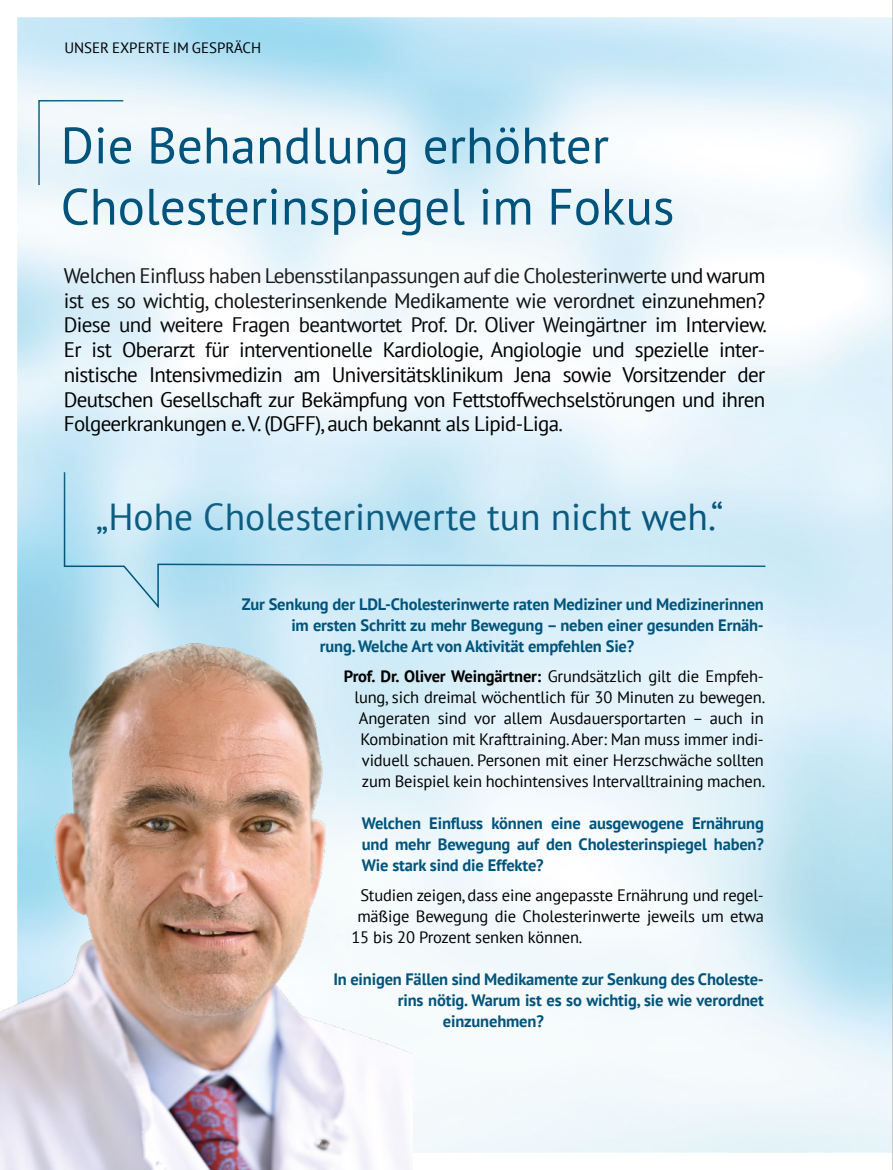
<style>
.page{position:relative;width:893px;height:1170px;background:#fff}
.page>*{position:absolute;margin:0;border:0;box-sizing:border-box;transform-origin:0 0}
.t1{font:51px/61.2px "PT Sans";color:#00547b}
.t2{font:37.5px "PT Sans";color:#00547b}
.t3{font:21px/24.8px "PT Sans";letter-spacing:-.03em;color:#000;text-align:justify}
.t4{font:16.5px/21px "PT Sans";letter-spacing:-.01em;color:#000;text-align:right}
.t5{font:700 16.5px/21px "PT Sans";letter-spacing:-.01em;color:#00547b;text-align:justify}
.t6{font:15px "PT Sans";color:#000}
.s1{font-weight:700}
</style>
<div class="page">
<img style="left:0;top:593px;width:410px;height:576px">
<div style="left:862px;top:0;width:31px;height:1169px;background:#fff;opacity:.4"></div>
<div style="left:128px;top:479px;width:755px;height:666px;background:#fff;opacity:.4"></div>
<div style="left:0;top:109px;width:893px;height:484px;background:#fff;opacity:.4"></div>
<div style="left:0;top:0;width:822px;height:389px;background:#fff;opacity:.4"></div>
<hr style="left:892px;top:0;width:1px;height:1169px;background:#9d9d9c">
<p class="t6" style="left:64px;top:38px;width:198px">UNSER EXPERTE IM GESPRÄCH</p>
<p class="t1" style="left:61px;top:114px;width:615px">Die Behandlung erhöhter<br>Cholesterinspiegel im Fokus</p>
<p class="t3" style="left:64px;top:262px;width:705px">Welchen Einfluss haben Lebensstilanpassungen auf die Cholesterinwerte und warum ist es so wichtig, cholesterinsenkende Medikamente wie verordnet einzunehmen?<br>Diese und weitere Fragen beantwortet Prof. Dr. Oliver Weingärtner im Interview.<br>Er ist Oberarzt für interventionelle Kardiologie, Angiologie und spezielle inter&shy;nistische Intensivmedizin am Universitätsklinikum Jena sowie Vorsitzender der Deutschen Gesellschaft zur Bekämpfung von Fettstoffwechselstörungen und ihren Folgeerkrankungen e. V. (DGFF), auch bekannt als Lipid-Liga.</p>
<p class="t2" style="left:96px;top:492px;width:629px">„Hohe Cholesterinwerte tun nicht weh.“</p>
<p class="t5" style="left:242px;top:593px;width:524px">Zur Senkung der LDL-Cholesterinwerte raten Mediziner und Medizinerinnen</p>
<p class="t5" style="left:291px;top:614px;width:474px">im ersten Schritt zu mehr Bewegung – neben einer gesunden Ernäh-</p>
<p class="t5" style="left:320px;top:635px;width:316px">rung. Welche Art von Aktivität empfehlen Sie?</p>
<p class="t4" style="left:344px;top:665px;width:423px"><span class="s1">Prof. Dr. Oliver Weingärtner:</span> Grundsätzlich gilt die Empfeh&shy;lung, sich dreimal wöchentlich für 30 Minuten zu bewegen.<br>Angeraten sind vor allem Ausdauersportarten – auch in Kombination mit Krafttraining. Aber: Man muss immer indi&shy;viduell schauen. Personen mit einer Herzschwäche sollten zum Beispiel kein hochintensives Intervalltraining machen.</p>
<p class="t5" style="left:362px;top:812px;width:404px">Welchen Einfluss können eine ausgewogene Ernährung und mehr Bewegung auf den Cholesterinspiegel haben?<br>Wie stark sind die Effekte?</p>
<p class="t4" style="left:360px;top:883px;width:405px">Studien zeigen, dass eine angepasste Ernährung und regel-</p>
<p class="t4" style="left:357px;top:904px;width:408px">mäßige Bewegung die Cholesterinwerte jeweils um etwa</p>
<p class="t4" style="left:351px;top:925px;width:233px">15 bis 20 Prozent senken können.</p>
<p class="t5" style="left:333px;top:967px;width:432px">In einigen Fällen sind Medikamente zur Senkung des Choleste-</p>
<p class="t5" style="left:398px;top:988px;width:368px">rins nötig. Warum ist es so wichtig, sie wie verordnet</p>
<p class="t5" style="left:443px;top:1009px;width:102px">einzunehmen?</p>
</div>
